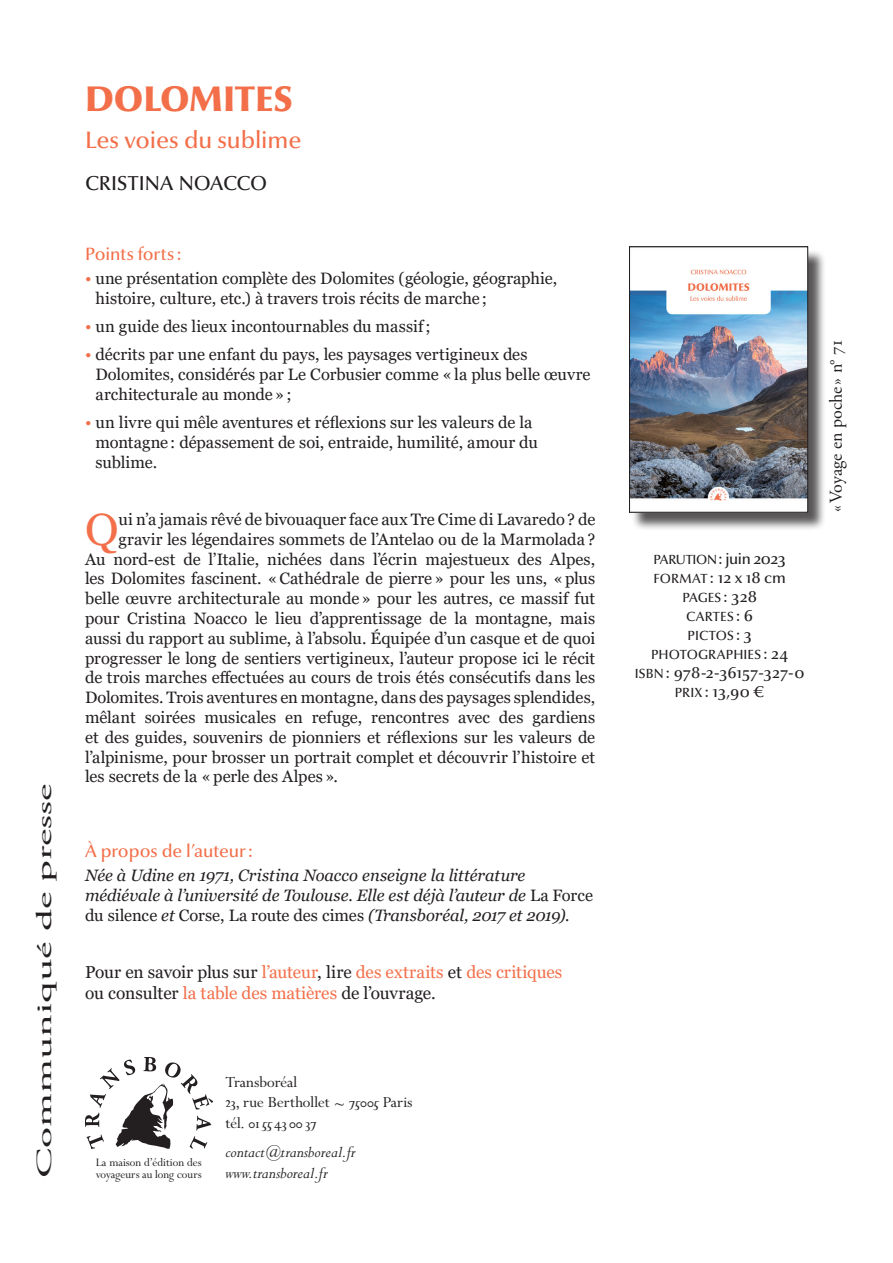
<style>
.page{position:relative;width:893px;height:1263px;background:#fff}
.page>*{position:absolute;margin:0;border:0;box-sizing:border-box;transform-origin:0 0}
.t1{font:45.15px "Georgia Pro";color:#f36f4a}
.t2{font:900 36px "Optima Nova LT";color:#f36f4a}
.t3{font:24px "Optima Nova LT Medium Os F";letter-spacing:-.005em;color:#f36f4a}
.t4{font:21.6px "Adobe Garamond Pro";color:#231f20;scale:2 1}
.t5{font:20.4px "Optima Nova LT Medium Os F SC850";letter-spacing:-.005em;color:#231f20}
.t6{font:18px "Optima Nova LT Medium Os F";color:#f36f4a}
.t7{font:18px "Adobe Garamond Pro";color:#231f20}
.t8{font:17.25px/20.7px "Georgia Pro";letter-spacing:-.005em;color:#231f20}
.t9{font:17.25px/20.7px "Perpetua MT Pro";color:#231f20}
.t10{font:italic 17.25px "Perpetua MT Pro";color:#231f20}
.t11{font:16.5px/19.8px "Georgia Pro";color:#231f20}
.t12{font:italic 16.5px/19.8px "Georgia Pro";letter-spacing:-.005em;color:#231f20}
.t13{font:15.75px/18.9px "Optima Nova LT Medium Os F";letter-spacing:-.005em;color:#231f20;text-align:center}
.t14{font:15.75px/18.9px "Optima Nova LT Medium Os F";letter-spacing:-.025em;color:#231f20}
.t15{font:13.35px/18.9px "Optima Nova LT Medium Os F SC850";letter-spacing:.005em;color:#231f20;text-align:center}
.t16{font:12.75px/12px "Perpetua MT Pro";color:#231f20}
.s1{color:#f36f4a}
.s2{font-style:normal}
.s3{font-family:"Optima Nova LT Medium Os F SC850";font-size:13.35px}
.s4{font-family:"Optima Nova LT Medium Os F";font-size:15.75px}
</style>
<div class="page">
<img style="left:86px;top:1058px;width:126px;height:90px">
<div style="left:632px;top:249px;width:194px;height:282px;background:#231f20;opacity:.75"></div>
<img style="left:631px;top:249px;width:175px;height:261px">
<div style="left:629px;top:247px;width:179px;height:265px;border:1px solid #231f20"></div>
<h3 class="t4" style="left:31px;top:1178px;width:199px;rotate:-90deg">Communiqué de presse</h3>
<h2 class="t2" style="left:85px;top:78px;width:209px">DOLOMITES</h2>
<h3 class="t3" style="left:85px;top:126px;width:218px">Les voies du sublime</h3>
<p class="t5" style="left:85px;top:171px;width:184px">CRISTINA NOACCO</p>
<p class="t6" style="left:85px;top:243px;width:98px">Points forts :</p>
<p class="t11" style="left:96px;top:269px;width:463px;text-indent:-10px"><span class="s1">•</span> une présentation complète des Dolomites (géologie, géographie, histoire, culture, etc.) à travers trois récits de marche ;</p>
<p class="t11" style="left:85px;top:317px;width:347px"><span class="s1">•</span> un guide des lieux incontournables du massif;</p>
<p class="t11" style="left:96px;top:345px;width:496px;text-indent:-10px"><span class="s1">•</span> décrits par une enfant du pays, les paysages vertigineux des<br>Dolomites, considérés par Le Corbusier comme «la plus belle œuvre architecturale au monde»;</p>
<p class="t11" style="left:95px;top:413px;width:444px;text-indent:-10px"><span class="s1">•</span> un livre qui mêle aventures et réflexions sur les valeurs de la montagne : dépassement de soi, entraide, humilité, amour du sublime.</p>
<h1 class="t1" style="left:85px;top:503px;width:35px">Q</h1>
<p class="t11" style="left:119px;top:510px;width:478px">ui n’a jamais rêvé de bivouaquer face aux Tre Cime di Lavaredo? de</p>
<p class="t11" style="left:119px;top:530px;width:478px">gravir les légendaires sommets de l’Antelao ou de la Marmolada ?</p>
<p class="t11" style="left:85px;top:549px;width:512px">Au nord-est de l’Italie, nichées dans l’écrin majestueux des Alpes,</p>
<p class="t11" style="left:85px;top:569px;width:512px">les Dolomites fascinent. «Cathédrale de pierre» pour les uns, «plus</p>
<p class="t11" style="left:85px;top:589px;width:512px">belle œuvre architecturale au monde» pour les autres, ce massif fut</p>
<p class="t11" style="left:85px;top:609px;width:512px">pour Cristina Noacco le lieu d’apprentissage de la montagne, mais</p>
<p class="t11" style="left:85px;top:629px;width:512px">aussi du rapport au sublime, à l’absolu. Équipée d’un casque et de quoi</p>
<p class="t11" style="left:85px;top:648px;width:512px">progresser le long de sentiers vertigineux, l’auteur propose ici le récit</p>
<p class="t11" style="left:85px;top:668px;width:512px">de trois marches effectuées au cours de trois étés consécutifs dans les</p>
<p class="t11" style="left:85px;top:688px;width:512px">Dolomites. Trois aventures en montagne, dans des paysages splendides,</p>
<p class="t11" style="left:85px;top:708px;width:512px">mêlant soirées musicales en refuge, rencontres avec des gardiens</p>
<p class="t11" style="left:85px;top:728px;width:512px">et des guides, souvenirs de pionniers et réflexions sur les valeurs de</p>
<p class="t11" style="left:85px;top:747px;width:512px">l’alpinisme, pour brosser un portrait complet et découvrir l’histoire et</p>
<p class="t11" style="left:85px;top:767px;width:254px">les secrets de la «perle des Alpes».</p>
<p class="t6" style="left:85px;top:841px;width:170px">À propos de l’auteur:</p>
<p class="t12" style="left:85px;top:866px;width:509px">Née à Udine en 1971, Cristina Noacco enseigne la littérature médiévale à l’université de Toulouse. Elle est déjà l’auteur de <span class="s2">La Force du silence</span> et <span class="s2">Corse, La route des cimes</span> (Transboréal, 2017 et 2019).</p>
<p class="t8" style="left:85px;top:963px;width:479px">Pour en savoir plus sur <span class="s1">l’auteur</span>, lire <span class="s1">des extraits</span> et <span class="s1">des critiques </span>ou consulter <span class="s1">la table des matières</span> de l’ouvrage.</p>
<p class="t16" style="left:96px;top:1156px;width:108px">La maison d’édition des voyageurs au long cours</p>
<p class="t9" style="left:225px;top:1071px;width:189px">Transboréal<br>23, rue Berthollet ~ 75005 Paris tél. 0155 43 00 37</p>
<p class="t10" style="left:225px;top:1142px;width:132px">contact@transboreal.fr</p>
<p class="t10" style="left:225px;top:1163px;width:104px">www.transboreal.fr</p>
<p class="t14" style="left:653px;top:550px;width:134px"><span class="s3">PARUTION</span>: juin 2023<br><span class="s3">FORMAT</span> : 12 x 18 cm</p>
<p class="t15" style="left:651px;top:588px;width:139px">PAGES <span class="s4">: 328<br></span>CARTES <span class="s4">: 6<br></span>PICTOS <span class="s4">: 3<br></span>PHOTOGRAPHIES <span class="s4">: 24</span></p>
<p class="t13" style="left:635px;top:663px;width:171px"><span class="s3">ISBN</span>: 978-2-36157-327-0<br><span class="s3">PRIX</span>: 13,90 €</p>
<p class="t7" style="left:825px;top:512px;width:174px;rotate:-90deg">«Voyage en poche» n° 71</p>
</div>
